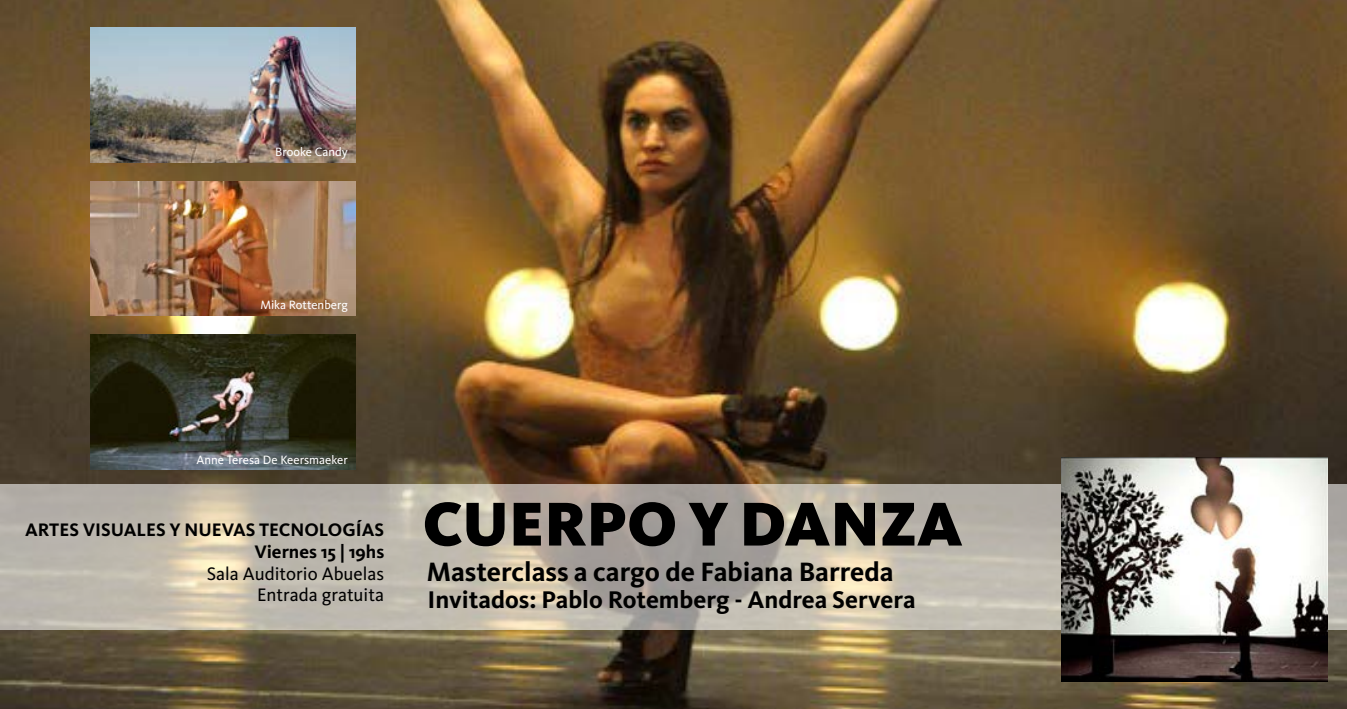
<style>
.page{position:relative;width:1347px;height:709px;background:#fff}
.page>*{position:absolute;margin:0;border:0;box-sizing:border-box;transform-origin:0 0}
.t1{font:900 64px "Kievit";color:#000}
.t2{font:700 27.5px "Kievit";color:#000}
.t3{font:700 25px "Kievit";color:#000}
.t4{font:700 18.75px/22.5px "Kievit";color:#000;text-align:right}
.t5{font:18.75px/21.5px "Kievit";color:#000;text-align:right}
.t6{font:12.5px "Kievit";color:#fff}
</style>
<div class="page">
<img style="left:0;top:0;width:1346px;height:709px">
<svg style="left:0;top:484px;width:1346px;height:145px;background:#beb7aa"></svg>
<img style="left:90px;top:181px;width:266px;height:135px">
<img style="left:90px;top:27px;width:266px;height:135px">
<img style="left:90px;top:335px;width:266px;height:134px">
<img style="left:1061px;top:458px;width:266px;height:223px">
<p class="t6" style="left:275px;top:144px;width:74px">Brooke Candy</p>
<p class="t6" style="left:260px;top:298px;width:89px">Mika Rottenberg</p>
<p class="t6" style="left:197px;top:453px;width:153px">Anne Teresa De Keersmaeker</p>
<h3 class="t4" style="left:25px;top:518px;width:360px">ARTES VISUALES Y NUEVAS TECNOLOGÍAS<br>Viernes 15 | 19hs</h3>
<h3 class="t5" style="left:207px;top:563px;width:179px">Sala Auditorio Abuelas<br>Entrada gratuita</h3>
<h1 class="t1" style="left:422px;top:485px;width:542px">CUERPO Y DANZA</h1>
<h2 class="t2" style="left:427px;top:555px;width:468px">Masterclass a cargo de Fabiana Barreda</h2>
<h3 class="t3" style="left:427px;top:585px;width:490px">Invitados: Pablo Rotemberg - Andrea Servera</h3>
</div>
